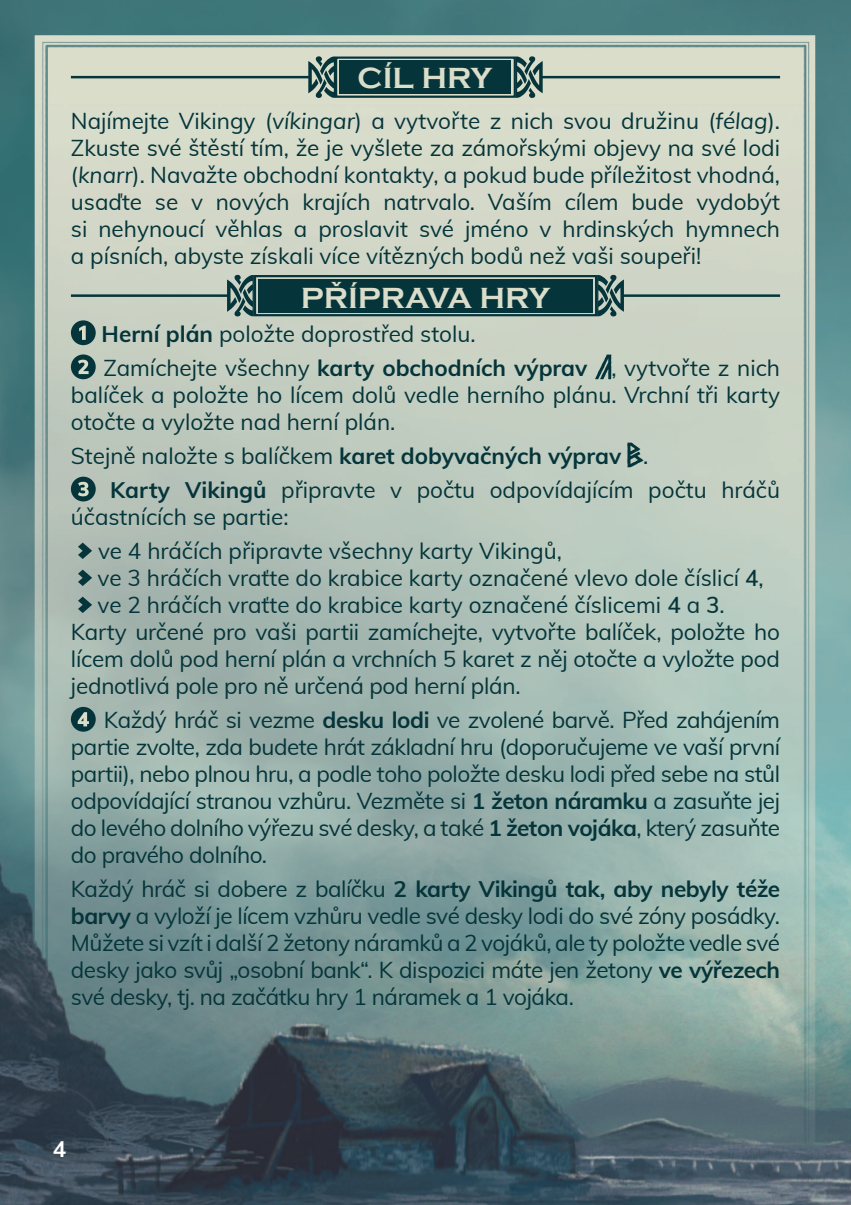
<style>
.page{position:relative;width:851px;height:1205px;background:#fff}
.page>*{position:absolute;margin:0;border:0;box-sizing:border-box;transform-origin:0 0}
.t1{font:30px "Copperplate Gothic Bold CE";color:#daddca}
.t2{font:22.5px/27px "Muli";color:#05353a}
.t3{font:700 22.5px "Muli";color:#fff}
.s1{font-style:italic}
.s2{font-weight:700}
.s3{font-weight:600}
</style>
<div class="page">
<img style="left:0;top:0;width:850px;height:1205px">
<div style="left:335px;top:57px;width:181px;height:41px;border:2px solid #05353a"></div>
<div style="left:339px;top:61px;width:172px;height:33px;background:#05353a"></div>
<svg style="left:515px;top:56px;width:27px;height:42px"></svg>
<svg style="left:308px;top:56px;width:27px;height:42px"></svg>
<hr style="left:541px;top:76px;width:239px;height:2px;background:#05353a">
<hr style="left:71px;top:76px;width:238px;height:2px;background:#05353a">
<div style="left:254px;top:275px;width:343px;height:41px;border:2px solid #05353a"></div>
<div style="left:258px;top:279px;width:335px;height:33px;background:#05353a"></div>
<svg style="left:597px;top:275px;width:26px;height:41px"></svg>
<svg style="left:227px;top:275px;width:27px;height:41px"></svg>
<hr style="left:622px;top:294px;width:158px;height:3px;background:#05353a">
<hr style="left:71px;top:294px;width:157px;height:3px;background:#05353a">
<div style="left:71px;top:320px;width:25px;height:25px;background:#05353a;border-radius:50%"></div>
<svg style="left:79px;top:326px;width:7px;height:14px"></svg>
<div style="left:71px;top:354px;width:25px;height:25px;background:#05353a;border-radius:50%"></div>
<svg style="left:78px;top:360px;width:11px;height:14px"></svg>
<svg style="left:595px;top:354px;width:16px;height:25px"></svg>
<svg style="left:627px;top:442px;width:16px;height:25px"></svg>
<div style="left:71px;top:477px;width:25px;height:24px;background:#05353a;border-radius:50%"></div>
<svg style="left:78px;top:482px;width:11px;height:14px"></svg>
<svg style="left:78px;top:542px;width:14px;height:17px"></svg>
<svg style="left:78px;top:569px;width:14px;height:17px"></svg>
<svg style="left:78px;top:596px;width:14px;height:17px"></svg>
<div style="left:71px;top:707px;width:25px;height:25px;background:#05353a;border-radius:50%"></div>
<svg style="left:78px;top:712px;width:11px;height:14px"></svg>
<h1 class="t1" style="left:357px;top:61px;width:136px">CÍL HRY</h1>
<p class="t2" style="left:71px;top:107px;width:710px;text-align:justify">Najímejte Vikingy (<span class="s1">víkingar</span>) a vytvořte z nich svou družinu (<span class="s1">félag</span>).<br>Zkuste své štěstí tím, že je vyšlete za zámořskými objevy na své lodi (<span class="s1">knarr</span>). Navažte obchodní kontakty, a pokud bude příležitost vhodná, usaďte se v nových krajích natrvalo. Vaším cílem bude vydobýt si nehynoucí věhlas a proslavit své jméno v hrdinských hymnech a písních, abyste získali více vítězných bodů než vaši soupeři!</p>
<h1 class="t1" style="left:301px;top:281px;width:251px">PŘÍPRAVA HRY</h1>
<p class="t2" style="left:102px;top:315px;width:679px;line-height:34px"><span class="s2">Herní plán</span> položte doprostřed stolu.<br>Zamíchejte všechny <span class="s2">karty obchodních výprav</span> , vytvořte z nich</p>
<p class="t2" style="left:71px;top:380px;width:710px">balíček a položte ho lícem dolů vedle herního plánu. Vrchní tři karty otočte a vyložte nad herní plán.</p>
<p class="t2" style="left:110px;top:438px;width:671px;line-height:34px;text-indent:-39px">Stejně naložte s balíčkem <span class="s2">karet dobyvačných výprav</span> .<br><span class="s2">Karty Vikingů</span> připravte v počtu odpovídajícím počtu hráčů</p>
<p class="t2" style="left:98px;top:499px;width:465px;line-height:34px;text-indent:-27px">účastnících se partie:<br>ve 4 hráčích připravte všechny karty Vikingů,</p>
<p class="t2" style="left:97px;top:563px;width:667px">ve 3 hráčích vraťte do krabice karty označené vlevo dole číslicí <span class="s3">4</span>,</p>
<p class="t2" style="left:97px;top:590px;width:628px">ve 2 hráčích vraťte do krabice karty označené číslicemi <span class="s3">4</span> a <span class="s3">3</span>.</p>
<p class="t2" style="left:71px;top:617px;width:710px">Karty určené pro vaši partii zamíchejte, vytvořte balíček, položte ho</p>
<p class="t2" style="left:71px;top:644px;width:710px">lícem dolů pod herní plán a vrchních 5 karet z něj otočte a vyložte pod</p>
<p class="t2" style="left:71px;top:671px;width:451px">jednotlivá pole pro ně určená pod herní plán.</p>
<p class="t2" style="left:71px;top:705px;width:710px;text-align:justify;text-indent:33px">Každý hráč si vezme <span class="s2">desku lodi</span> ve zvolené barvě. Před zahájením partie zvolte, zda budete hrát základní hru (doporučujeme ve vaší první partii), nebo plnou hru, a podle toho položte desku lodi před sebe na stůl odpovídající stranou vzhůru. Vezměte si <span class="s2">1 žeton náramku</span> a zasuňte jej do levého dolního výřezu své desky, a také <span class="s2">1 žeton vojáka</span>, který zasuňte do pravého dolního.</p>
<p class="t2" style="left:71px;top:874px;width:710px;text-align:justify">Každý hráč si dobere z balíčku <span class="s2">2 karty Vikingů tak, aby nebyly téže barvy</span> a vyloží je lícem vzhůru vedle své desky lodi do své zóny posádky.<br>Můžete si vzít i další 2 žetony náramků a 2 vojáků, ale ty položte vedle své desky jako svůj „osobní bank“. K dispozici máte jen žetony <span class="s2">ve výřezech </span>své desky, tj. na začátku hry 1 náramek a 1 vojáka.</p>
<p class="t3" style="left:53px;top:1132px;width:15px">4</p>
</div>
